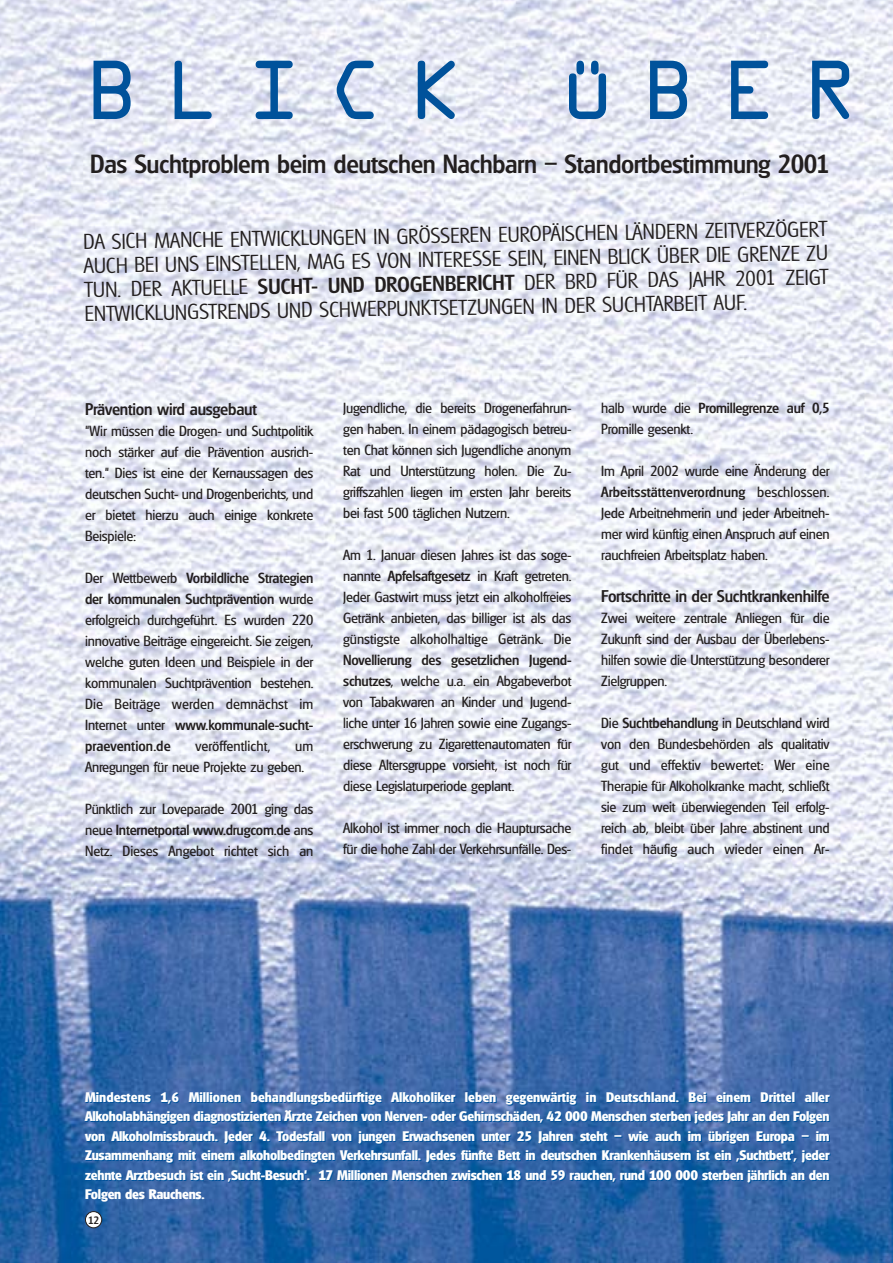
<style>
.page{position:relative;width:893px;height:1263px;background:#fff}
.page>*{position:absolute;margin:0;border:0;box-sizing:border-box;transform-origin:0 0}
.t1{font:75px "OCRA";letter-spacing:.36em;color:#00529b}
.t2{font:500 25.5px "Glasgow";letter-spacing:-.015em;color:#231f1f}
.t3{font:300 21px/24px "Glasgow";color:#231f1f;text-align:justify}
.t4{font:500 16.5px "Glasgow";letter-spacing:-.015em;color:#231f1f}
.t5{font:14.25px/21px "Glasgow";letter-spacing:-.015em;color:#231f1f;text-align:justify}
.t6{font:14.25px "Glasgow";letter-spacing:.005em;color:#231f1f}
.t7{font:700 13.5px/19.5px "Glasgow";letter-spacing:-.015em;color:#fff;text-align:justify}
.t8{font:500 10.5px "Glasgow";color:#231f1f}
.s1{font-weight:500}
</style>
<div class="page">
<img style="left:0;top:0;width:892px;height:1263px">
<div style="left:85px;top:1212px;width:17px;height:16px;background:#fff;border-radius:50%"></div>
<div style="left:85px;top:1211px;width:17px;height:17px;border:1px solid #231f1f;border-radius:50%"></div>
<h1 class="t1" style="left:85px;top:64px;width:379px">BLICK</h1>
<h1 class="t1" style="left:560px;top:64px;width:298px">ÜBER</h1>
<h2 class="t2" style="left:90px;top:155px;width:740px">Das Suchtproblem beim deutschen Nachbarn – Standortbestimmung 2001</h2>
<p class="t3" style="left:83px;top:232px;width:746px;rotate:-1deg">DA SICH MANCHE ENTWICKLUNGEN IN GRÖSSEREN EUROPÄISCHEN LÄNDERN ZEITVERZÖGERT AUCH BEI UNS EINSTELLEN, MAG ES VON INTERESSE SEIN, EINEN BLICK ÜBER DIE GRENZE ZU TUN. DER AKTUELLE <span class="s1">SUCHT- UND DROGENBERICHT</span> DER BRD FÜR DAS JAHR 2001 ZEIGT ENTWICKLUNGSTRENDS UND SCHWERPUNKTSETZUNGEN IN DER SUCHTARBEIT AUF.</p>
<p class="t4" style="left:85px;top:403px;width:173px">Prävention wird ausgebaut</p>
<p class="t5" style="left:85px;top:421px;width:230px">"Wir müssen die Drogen- und Suchtpolitik noch stärker auf die Prävention ausrich&shy;ten." Dies ist eine der Kernaussagen des deutschen Sucht- und Drogenberichts, und er bietet hierzu auch einige konkrete Beispiele:</p>
<p class="t5" style="left:85px;top:568px;width:230px">Der Wettbewerb <span class="s1">Vorbildliche Strategien der kommunalen Suchtprävention</span> wurde erfolgreich durchgeführt. Es wurden 220 innovative Beiträge eingereicht. Sie zeigen, welche guten Ideen und Beispiele in der kommunalen Suchtprävention bestehen.<br>Die Beiträge werden demnächst im Internet unter <span class="s1">www.kommunale-sucht&shy;praevention.de</span></p>
<p class="t6" style="left:195px;top:740px;width:76px">veröffentlicht,</p>
<p class="t5" style="left:85px;top:736px;width:230px;text-indent:210px">um<br>Anregungen für neue Projekte zu geben.</p>
<p class="t5" style="left:85px;top:799px;width:230px">Pünktlich zur Loveparade 2001 ging das neue <span class="s1">Internetportal www.drugcom.de</span> ans Netz. Dieses Angebot richtet sich an</p>
<p class="t5" style="left:343px;top:399px;width:230px">Jugendliche, die bereits Drogenerfahrun&shy;gen haben. In einem pädagogisch betreu&shy;ten Chat können sich Jugendliche anonym Rat und Unterstützung holen. Die Zu&shy;griffszahlen liegen im ersten Jahr bereits bei fast 500 täglichen Nutzern.</p>
<p class="t5" style="left:343px;top:546px;width:230px">Am 1. Januar diesen Jahres ist das soge&shy;nannte <span class="s1">Apfelsaftgesetz</span> in Kraft getreten.<br>Jeder Gastwirt muss jetzt ein alkoholfreies Getränk anbieten, das billiger ist als das günstigste alkoholhaltige Getränk. Die</p>
<p class="t5" style="left:343px;top:651px;width:230px"><span class="s1">Novellierung des gesetzlichen Jugend&shy;schutzes</span>, welche u.a. ein Abgabeverbot von Tabakwaren an Kinder und Jugend&shy;liche unter 16 Jahren sowie eine Zugangs&shy;erschwerung zu Zigarettenautomaten für diese Altersgruppe vorsieht, ist noch für diese Legislaturperiode geplant.</p>
<p class="t5" style="left:343px;top:819px;width:230px">Alkohol ist immer noch die Hauptursache für die hohe Zahl der Verkehrsunfälle. Des-</p>
<p class="t5" style="left:601px;top:399px;width:230px">halb wurde die <span class="s1">Promillegrenze auf 0,5<br></span>Promille gesenkt.</p>
<p class="t5" style="left:601px;top:462px;width:230px">Im April 2002 wurde eine Änderung der <span class="s1">Arbeitsstättenverordnung</span> beschlossen.<br>Jede Arbeitnehmerin und jeder Arbeitneh&shy;mer wird künftig einen Anspruch auf einen rauchfreien Arbeitsplatz haben.</p>
<p class="t4" style="left:601px;top:590px;width:230px">Fortschritte in der Suchtkrankenhilfe</p>
<p class="t5" style="left:601px;top:609px;width:230px">Zwei weitere zentrale Anliegen für die Zukunft sind der Ausbau der Überlebens&shy;hilfen sowie die Unterstützung besonderer Zielgruppen.</p>
<p class="t5" style="left:601px;top:714px;width:230px">Die <span class="s1">Suchtbehandlung</span> in Deutschland wird von den Bundesbehörden als qualitativ gut und effektiv bewertet: Wer eine Therapie für Alkoholkranke macht, schließt sie zum weit überwiegenden Teil erfolg&shy;reich ab, bleibt über Jahre abstinent und findet häufig auch wieder einen Ar-</p>
<p class="t7" style="left:85px;top:1089px;width:746px">Mindestens 1,6 Millionen behandlungsbedürftige Alkoholiker leben gegenwärtig in Deutschland. Bei einem Drittel aller Alkoholabhängigen diagnostizierten Ärzte Zeichen von Nerven- oder Gehirnschäden, 42 000 Menschen sterben jedes Jahr an den Folgen von Alkoholmissbrauch. Jeder 4. Todesfall von jungen Erwachsenen unter 25 Jahren steht – wie auch im übrigen Europa – im Zusammenhang mit einem alkoholbedingten Verkehrsunfall. Jedes fünfte Bett in deutschen Krankenhäusern ist ein ‚Suchtbett', jeder zehnte Arztbesuch ist ein ‚Sucht-Besuch'. 17 Millionen Menschen zwischen 18 und 59 rauchen, rund 100 000 sterben jährlich an den Folgen des Rauchens.</p>
<p class="t8" style="left:88px;top:1216px;width:12px">12</p>
</div>
